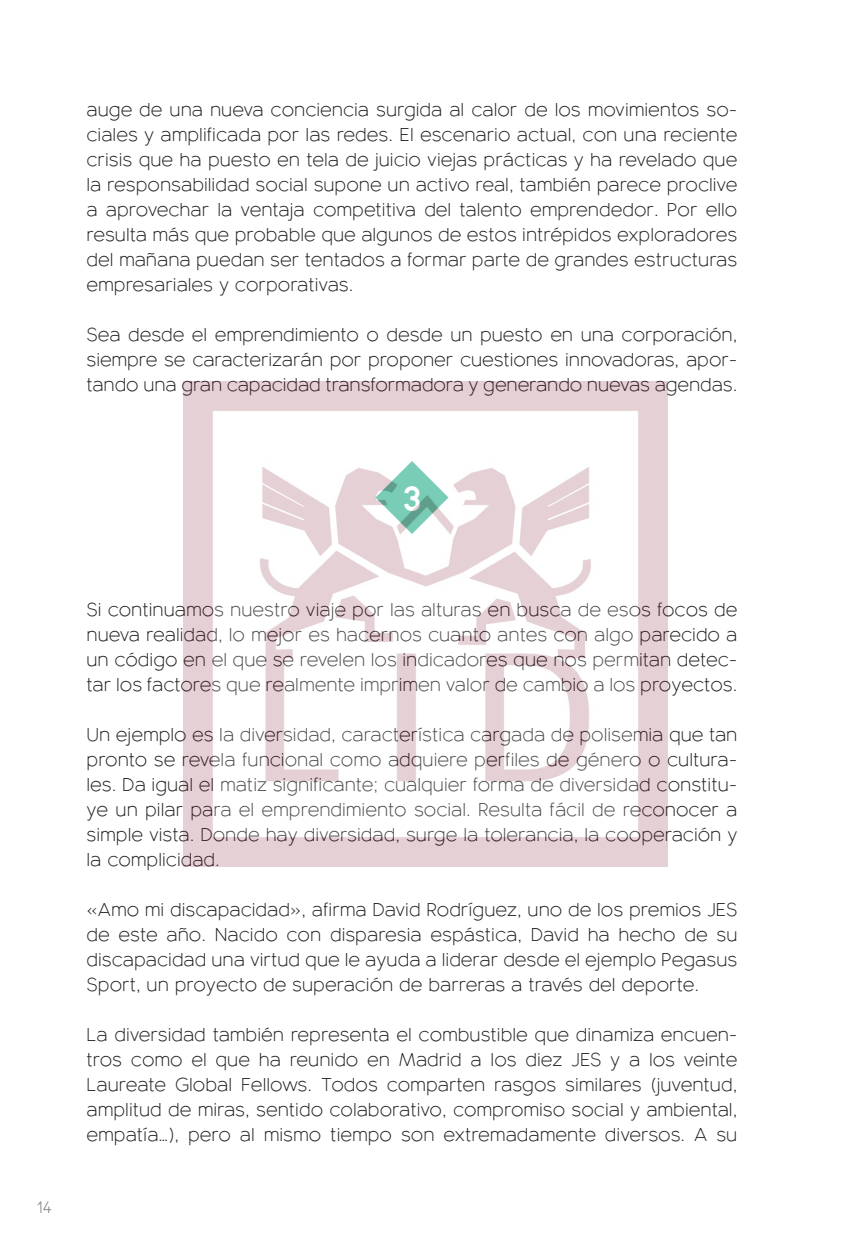
<style>
.page{position:relative;width:850px;height:1247px;background:#fff}
.page>*{position:absolute;margin:0;border:0;box-sizing:border-box;transform-origin:0 0}
.Titulo{font:700 32px "Bambino New";color:#fff}
.Texto_entrevista{font:300 18px/25px "Bambino New";color:#231f20;text-align:justify}
.t1{font:300 16px "Bambino New";color:#76787b}
</style>
<div class="page">
<img style="left:183px;top:382px;width:484px;height:484px">
<p class="Texto_entrevista" style="left:87px;top:95px;width:652px">auge de una nueva conciencia surgida al calor de los movimientos so&shy;ciales y amplificada por las redes. El escenario actual, con una reciente crisis que ha puesto en tela de juicio viejas prácticas y ha revelado que la responsabilidad social supone un activo real, también parece proclive a aprovechar la ventaja competitiva del talento emprendedor. Por ello resulta más que probable que algunos de estos intrépidos exploradores del mañana puedan ser tentados a formar parte de grandes estructuras empresariales y corporativas.</p>
<p class="Texto_entrevista" style="left:87px;top:320px;width:652px">Sea desde el emprendimiento o desde un puesto en una corporación, siempre se caracterizarán por proponer cuestiones innovadoras, apor&shy;tando una gran capacidad transformadora y generando nuevas agendas.</p>
<p class="Titulo" style="left:403px;top:469px;width:20px">3</p>
<p class="t1" style="left:37px;top:1194px;width:17px">14</p>
<p class="Texto_entrevista" style="left:87px;top:595px;width:652px">Si continuamos nuestro viaje por las alturas en busca de esos focos de nueva realidad, lo mejor es hacernos cuanto antes con algo parecido a un código en el que se revelen los indicadores que nos permitan detec&shy;tar los factores que realmente imprimen valor de cambio a los proyectos.</p>
<p class="Texto_entrevista" style="left:87px;top:720px;width:652px">Un ejemplo es la diversidad, característica cargada de polisemia que tan pronto se revela funcional como adquiere perfiles de género o cultura&shy;les. Da igual el matiz significante; cualquier forma de diversidad constitu&shy;ye un pilar para el emprendimiento social. Resulta fácil de reconocer a simple vista. Donde hay diversidad, surge la tolerancia, la cooperación y la complicidad.</p>
<p class="Texto_entrevista" style="left:87px;top:895px;width:652px">«Amo mi discapacidad», afirma David Rodríguez, uno de los premios JES de este año. Nacido con disparesia espástica, David ha hecho de su discapacidad una virtud que le ayuda a liderar desde el ejemplo Pegasus Sport, un proyecto de superación de barreras a través del deporte.</p>
<p class="Texto_entrevista" style="left:87px;top:1020px;width:652px">La diversidad también representa el combustible que dinamiza encuen&shy;tros como el que ha reunido en Madrid a los diez JES y a los veinte Laureate Global Fellows. Todos comparten rasgos similares (juventud, amplitud de miras, sentido colaborativo, compromiso social y ambiental, empatía…), pero al mismo tiempo son extremadamente diversos. A su</p>
</div>
